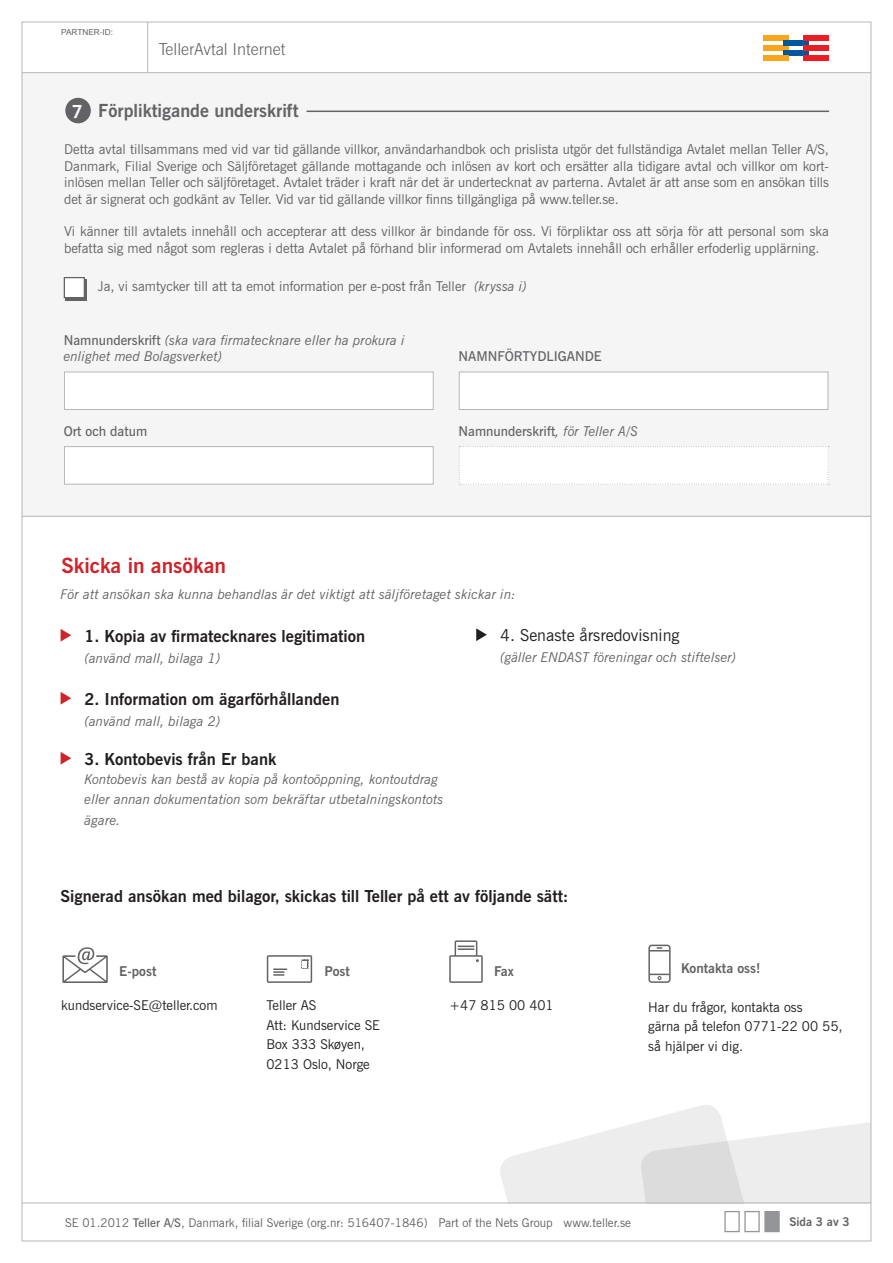
<style>
.page{position:relative;width:893px;height:1263px;background:#fff}
.page>*{position:absolute;margin:0;border:0;box-sizing:border-box;transform-origin:0 0}
.seksjon{font:700 21px "News Gothic BT";color:#d1232a}
.seksjon-2{font:700 18px "News Gothic BT";color:#636366}
.t1{font:700 18px "News Gothic BT";color:#fff}
.labels{font:700 16.5px "News Gothic BT";color:#231f20}
.labels-2{font:16.5px "News Gothic BT";color:#231f20}
.t2{font:300 16.5px "News Gothic BT";color:#636366}
.felttekst{font:13.5px/16.5px "News Gothic BT";color:#636366;text-align:justify}
.labels-3{font:italic 13.5px/19.5px "News Gothic BT";color:#636366}
.labels-4{font:13.5px/19.5px "News Gothic BT";color:#231f20}
.labels-5{font:13.5px "News Gothic BT";color:#636366}
.labels-6{font:600 13.5px "News Gothic BT";color:#636366}
.labels-7{font:700 13.5px "News Gothic BT";color:#636366}
.t3{font:12px "News Gothic BT";color:#636366}
.t4{font:700 12px "News Gothic BT";color:#636366}
.labels-8{font:8.25px "Arial";color:#636366}
.s1{font-style:italic}
.s2{font-weight:600;font-style:normal}
.s3{font-weight:400;font-style:italic}
.s4{font-weight:600}
</style>
<div class="page">
<div style="left:22px;top:73px;width:849px;height:444px;background:#f5f5f6"></div>
<hr style="left:22px;top:516px;width:849px;height:1px;background:#b6b7bb">
<div style="left:724px;top:1211px;width:16px;height:21px;border:1px solid #939598"></div>
<div style="left:744px;top:1211px;width:16px;height:21px;border:1px solid #939598"></div>
<div style="left:764px;top:1211px;width:16px;height:21px;background:#939598;border:1px solid #939598"></div>
<svg style="left:61px;top:629px;width:10px;height:13px"></svg>
<svg style="left:61px;top:692px;width:10px;height:13px"></svg>
<svg style="left:61px;top:752px;width:10px;height:13px"></svg>
<svg style="left:476px;top:628px;width:11px;height:13px"></svg>
<hr style="left:22px;top:72px;width:849px;height:1px;background:#b6b7bb">
<div style="left:763px;top:35px;width:25px;height:5px;background:#f9a51b"></div>
<div style="left:763px;top:45px;width:25px;height:6px;background:#f9a51b"></div>
<div style="left:783px;top:40px;width:26px;height:5px;background:#01579f"></div>
<div style="left:783px;top:51px;width:26px;height:5px;background:#01579f"></div>
<div style="left:763px;top:56px;width:25px;height:5px;background:#f9a51b"></div>
<div style="left:804px;top:35px;width:25px;height:5px;background:#ee1d23"></div>
<div style="left:804px;top:45px;width:25px;height:6px;background:#ee1d23"></div>
<div style="left:804px;top:56px;width:25px;height:5px;background:#ee1d23"></div>
<svg style="left:500px;top:1105px;width:369px;height:97px"></svg>
<hr style="left:307px;top:111px;width:522px;height:1px;background:#636366">
<div style="left:65px;top:98px;width:26px;height:25px;background:#636366;border-radius:50%"></div>
<div style="left:459px;top:446px;width:370px;height:39px;background:#fff"></div>
<div style="left:64px;top:446px;width:370px;height:38px;background:#fff;border:1px solid #b6b7bb"></div>
<div style="left:64px;top:372px;width:370px;height:38px;background:#fff;border:1px solid #b6b7bb"></div>
<div style="left:459px;top:372px;width:369px;height:38px;background:#fff;border:1px solid #b6b7bb"></div>
<div style="left:66px;top:279px;width:21px;height:21px;background:#636366"></div>
<div style="left:64px;top:277px;width:21px;height:21px;background:#fff;border:1px solid #636366"></div>
<svg style="left:147px;top:24px;width:1px;height:15px"></svg>
<hr style="left:147px;top:39px;width:1px;height:34px;background:#b6b7bb">
<svg style="left:62px;top:947px;width:46px;height:36px"></svg>
<svg style="left:648px;top:944px;width:23px;height:39px"></svg>
<svg style="left:449px;top:940px;width:34px;height:43px"></svg>
<svg style="left:267px;top:955px;width:45px;height:28px"></svg>
<hr style="left:22px;top:1202px;width:849px;height:1px;background:#b6b7bb">
<p class="labels-8" style="left:61px;top:27px;width:53px">PARTNER-ID:</p>
<p class="t2" style="left:159px;top:39px;width:128px">TellerAvtal Internet</p>
<p class="t1" style="left:72px;top:100px;width:12px">7</p>
<p class="seksjon-2" style="left:98px;top:100px;width:202px">Förpliktigande underskrift</p>
<p class="felttekst" style="left:64px;top:141px;width:766px">Detta avtal tillsammans med vid var tid gällande villkor, användarhandbok och prislista utgör det fullständiga Avtalet mellan Teller A/S, Danmark, Filial Sverige och Säljföretaget gällande mottagande och inlösen av kort och ersätter alla tidigare avtal och villkor om kort&shy;inlösen mellan Teller och säljföretaget. Avtalet träder i kraft när det är undertecknat av parterna. Avtalet är att anse som en ansökan tills det är signerat och godkänt av Teller. Vid var tid gällande villkor finns tillgängliga på www.teller.se.</p>
<p class="felttekst" style="left:64px;top:223px;width:766px">Vi känner till avtalets innehåll och accepterar att dess villkor är bindande för oss. Vi förpliktar oss att sörja för att personal som ska befatta sig med något som regleras i detta Avtalet på förhand blir informerad om Avtalets innehåll och erhåller erfoderlig upplärning.</p>
<p class="labels-5" style="left:98px;top:278px;width:431px">Ja, vi samtycker till att ta emot information per e-post från Teller <span class="s1">(kryssa i)</span></p>
<p class="labels-3" style="left:64px;top:332px;width:343px;line-height:16.2px"><span class="s2">Namnunderskrift</span> (ska vara firmatecknare eller ha prokura i enlighet med Bolagsverket)</p>
<p class="labels-6" style="left:458px;top:348px;width:145px">NAMNFÖRTYDLIGANDE</p>
<p class="labels-6" style="left:64px;top:423px;width:85px">Ort och datum</p>
<p class="labels-6" style="left:458px;top:423px;width:181px">Namnunderskrift<span class="s3">, för Teller A/S</span></p>
<p class="seksjon" style="left:62px;top:553px;width:166px">Skicka in ansökan</p>
<p class="labels-3" style="left:61px;top:584px;width:456px">För att ansökan ska kunna behandlas är det viktigt att säljföretaget skickar in:</p>
<p class="labels" style="left:85px;top:626px;width:282px">1. Kopia av firmatecknares legitimation</p>
<p class="labels-3" style="left:85px;top:648px;width:137px">(använd mall, bilaga 1)</p>
<p class="labels" style="left:85px;top:689px;width:256px">2. Information om ägarförhållanden</p>
<p class="labels-3" style="left:85px;top:711px;width:137px">(använd mall, bilaga 2)</p>
<p class="labels" style="left:85px;top:749px;width:193px">3. Kontobevis från Er bank</p>
<p class="labels-3" style="left:85px;top:769px;width:360px">Kontobevis kan bestå av kopia på kontoöppning, kontoutdrag eller annan dokumentation som bekräftar utbetalningskontots</p>
<p class="labels-3" style="left:85px;top:810px;width:38px">ägare.</p>
<p class="labels-2" style="left:500px;top:625px;width:181px">4. Senaste årsredovisning</p>
<p class="labels-3" style="left:500px;top:647px;width:238px">(gäller ENDAST föreningar och stiftelser)</p>
<p class="labels" style="left:61px;top:886px;width:509px">Signerad ansökan med bilagor, skickas till Teller på ett av följande sätt:</p>
<p class="labels-7" style="left:119px;top:962px;width:39px">E-post</p>
<p class="labels-4" style="left:61px;top:995px;width:158px">kundservice-SE@teller.com</p>
<p class="labels-7" style="left:325px;top:962px;width:27px">Post</p>
<p class="labels-4" style="left:266px;top:995px;width:115px">Teller AS<br>Att: Kundservice SE</p>
<p class="labels-4" style="left:266px;top:1034px;width:105px">Box 333 Skøyen,<br>0213 Oslo, Norge</p>
<p class="labels-7" style="left:494px;top:962px;width:21px">Fax</p>
<p class="labels-4" style="left:449px;top:995px;width:106px">+47 815 00 401</p>
<p class="labels-7" style="left:681px;top:960px;width:81px">Kontakta oss!</p>
<p class="labels-4" style="left:648px;top:997px;width:196px">Har du frågor, kontakta oss<br>gärna på telefon 0771-22 00 55, så hjälper vi dig.</p>
<p class="t3" style="left:65px;top:1215px;width:567px">SE 01.2012 <span class="s4">Teller A/S</span>, Danmark, filial Sverige (org.nr: 516407-1846) Part of the Nets Group www.teller.se</p>
<p class="t4" style="left:789px;top:1215px;width:62px">Sida 3 av 3</p>
</div>
